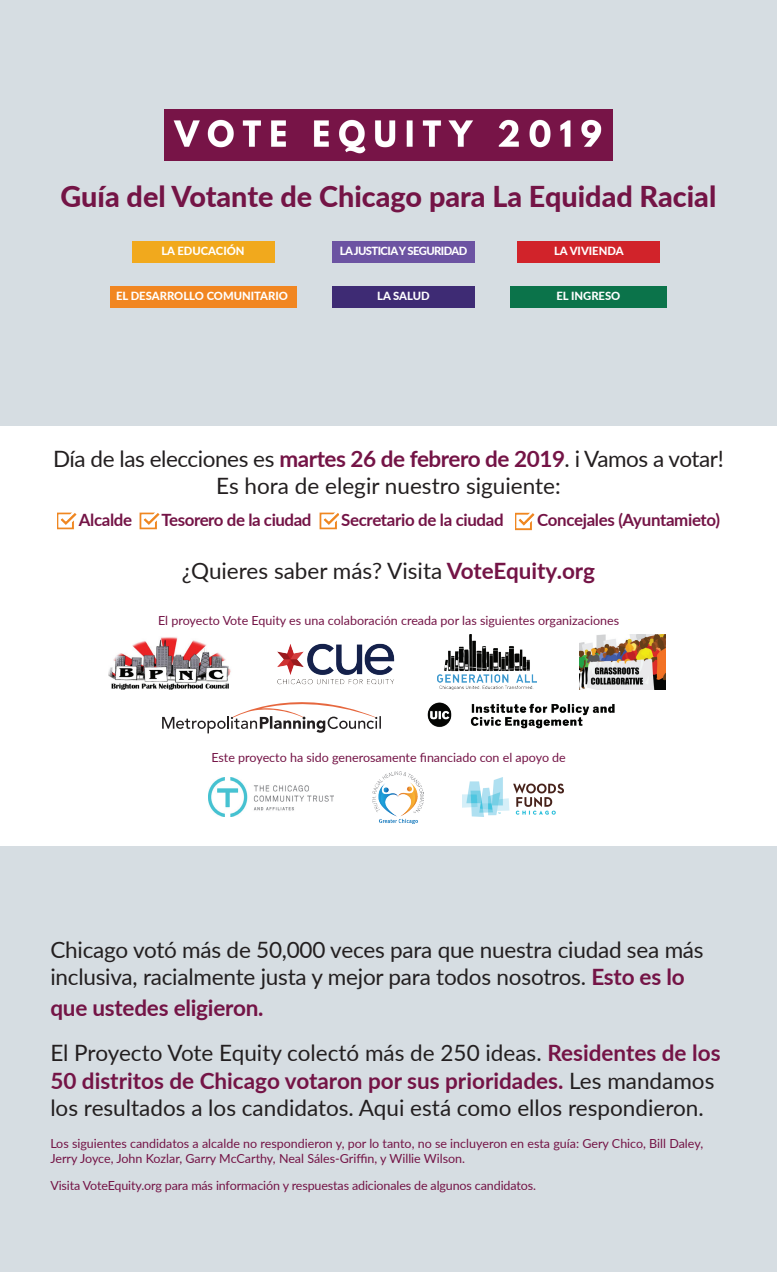
<style>
.page{position:relative;width:777px;height:1272px;background:#fff}
.page>*{position:absolute;margin:0;border:0;box-sizing:border-box;transform-origin:0 0}
.t1{font:800 28.75px "Lato";color:#741446}
.t2{font:22.5px/27px "Lato";letter-spacing:-.01em;color:#231f20}
.t3{font:700 16.88px "Lato";letter-spacing:-.02em;color:#741446}
.t4{font:12.5px/15px "Lato";color:#741446}
.t5{font:800 11.25px "Lato";color:#fff}
.t6{font:800 11.25px "Lato";letter-spacing:-.05em;color:#fff}
.s1{font-weight:700;color:#741446}
</style>
<div class="page">
<div style="left:0;top:846px;width:776px;height:425px;background:#d6dde2"></div>
<img style="left:427px;top:702px;width:188px;height:27px">
<img style="left:579px;top:634px;width:86px;height:55px">
<img style="left:277px;top:643px;width:118px;height:42px">
<img style="left:108px;top:637px;width:123px;height:52px">
<img style="left:438px;top:634px;width:98px;height:55px">
<svg style="left:162px;top:702px;width:219px;height:31px"></svg>
<img style="left:372px;top:771px;width:51px;height:52px">
<img style="left:208px;top:777px;width:125px;height:39px">
<img style="left:462px;top:777px;width:101px;height:39px">
<img style="left:57px;top:512px;width:19px;height:18px">
<img style="left:140px;top:512px;width:19px;height:18px">
<img style="left:319px;top:512px;width:20px;height:18px">
<img style="left:515px;top:512px;width:19px;height:19px">
<div style="left:0;top:0;width:776px;height:425px;background:#d6dde2"></div>
<img style="left:164px;top:109px;width:448px;height:51px">
<div style="left:132px;top:241px;width:142px;height:21px;background:#f1a91d"></div>
<div style="left:332px;top:241px;width:142px;height:21px;background:#6c53a2"></div>
<div style="left:517px;top:241px;width:142px;height:21px;background:#d1232a"></div>
<div style="left:110px;top:286px;width:186px;height:21px;background:#f18621"></div>
<div style="left:332px;top:286px;width:142px;height:21px;background:#3e2b74"></div>
<div style="left:510px;top:286px;width:156px;height:21px;background:#0b734a"></div>
<p class="t1" style="left:61px;top:175px;width:657px">Guía del Votante de Chicago para La Equidad Racial</p>
<p class="t5" style="left:161px;top:242px;width:85px">LA EDUCACIÓN</p>
<p class="t6" style="left:339px;top:242px;width:129px">LA JUSTICIA Y SEGURIDAD</p>
<p class="t5" style="left:554px;top:243px;width:71px">LA VIVIENDA</p>
<p class="t5" style="left:116px;top:287px;width:173px">EL DESARROLLO COMUNITARIO</p>
<p class="t5" style="left:377px;top:287px;width:54px">LA SALUD</p>
<p class="t5" style="left:556px;top:287px;width:65px">EL INGRESO</p>
<p class="t2" style="left:53px;top:444px;width:672px;text-align:center">Día de las elecciones es <span class="s1">martes 26 de febrero de 2019</span>. i Vamos a votar!<br>Es hora de elegir nuestro siguiente:</p>
<p class="t3" style="left:79px;top:507px;width:55px">Alcalde</p>
<p class="t3" style="left:161px;top:507px;width:151px">Tesorero de la ciudad</p>
<p class="t3" style="left:341px;top:507px;width:164px">Secretario de la ciudad</p>
<p class="t3" style="left:537px;top:507px;width:184px">Concejales (Ayuntamieto)</p>
<p class="t2" style="left:182px;top:556px;width:414px">¿Quieres saber más? Visita <span class="s1">VoteEquity.org</span></p>
<p class="t4" style="left:158px;top:612px;width:462px">El proyecto Vote Equity es una colaboración creada por las siguientes organizaciones</p>
<p class="t4" style="left:211px;top:749px;width:356px">Este proyecto ha sido generosamente financiado con el apoyo de</p>
<p class="t2" style="left:50px;top:935px;width:654px">Chicago votó más de 50,000 veces para que nuestra ciudad sea más inclusiva, racialmente justa y mejor para todos nosotros. <span class="s1">Esto es lo</span></p>
<p class="t2" style="left:50px;top:984px;width:671px;line-height:45.1px"><span class="s1">que ustedes eligieron.<br></span>El Proyecto Vote Equity colectó más de 250 ideas. <span class="s1">Residentes de los</span></p>
<p class="t2" style="left:50px;top:1065px;width:665px"><span class="s1">50 distritos de Chicago votaron por sus prioridades.</span> Les mandamos los resultados a los candidatos. Aqui está como ellos respondieron.</p>
<p class="t4" style="left:50px;top:1135px;width:654px">Los siguientes candidatos a alcalde no respondieron y, por lo tanto, no se incluyeron en esta guía: Gery Chico, Bill Daley,<br>Jerry Joyce, John Kozlar, Garry McCarthy, Neal Sáles-Griffin, y Willie Wilson.</p>
<p class="t4" style="left:50px;top:1176px;width:487px">Visita VoteEquity.org para más información y respuestas adicionales de algunos candidatos.</p>
</div>
